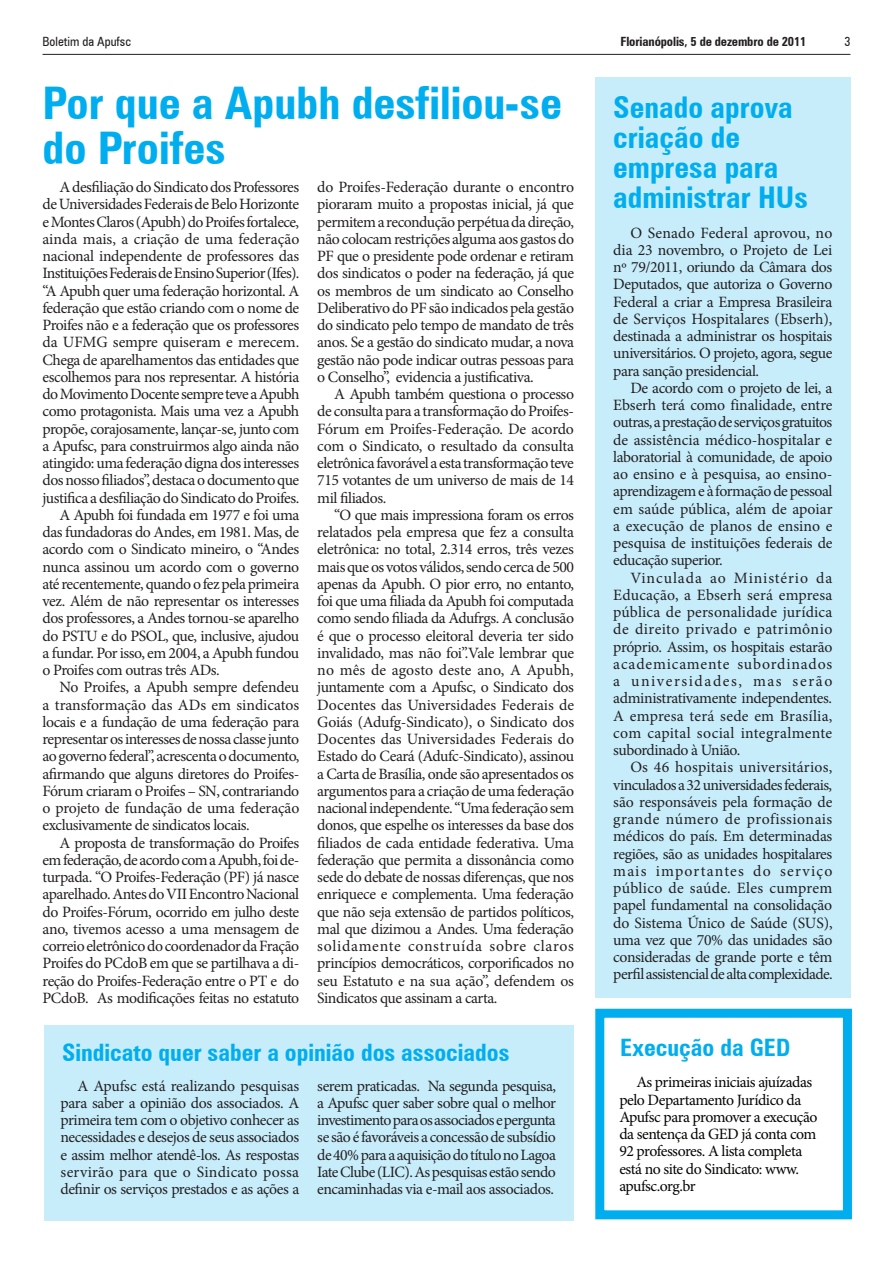
<style>
.page{position:relative;width:893px;height:1263px;background:#fff}
.page>*{position:absolute;margin:0;border:0;box-sizing:border-box;transform-origin:0 0}
.títulos{font:700 condensed 45px/45px "Zurich BT";color:#00aeef}
.títulos-2{font:700 condensed 30px/30px "Zurich BT";color:#00aeef}
.títulos-3{font:700 condensed 24px "Zurich BT";color:#00aeef}
.textos{font:15.75px/17.2px "Minion Pro";letter-spacing:-.03em;color:#231f20;text-align:justify}
.t1{font:15.75px/17.2px "Minion Pro";letter-spacing:-.03em;color:#040503}
.t2{font:700 condensed 12.75px "Zurich BT";letter-spacing:-.01em;color:#231f20}
.t3{font:condensed 12.75px "Zurich BT";color:#231f20}
</style>
<div class="page">
<hr style="left:43px;top:54px;width:807px;height:1px;background:#231f20">
<div style="left:44px;top:1025px;width:530px;height:195px;background:#c7edfb"></div>
<div style="left:595px;top:77px;width:255px;height:921px;background:#c7edfb"></div>
<div style="left:595px;top:1009px;width:257px;height:210px;border:9px solid #00aeef"></div>
<p class="t3" style="left:43px;top:33px;width:90px">Boletim da Apufsc</p>
<p class="t2" style="left:620px;top:33px;width:188px">Florianópolis, 5 de dezembro de 2011</p>
<p class="t3" style="left:844px;top:33px;width:8px">3</p>
<p class="títulos" style="left:43px;top:80px;width:521px">Por que a Apubh desfiliou-se do Proifes</p>
<p class="textos" style="left:43px;top:178px;width:259px;text-indent:17px">A desfiliação do Sindicato dos Professores de Universidades Federais de Belo Horizonte e Montes Claros (Apubh) do Proifes fortalece, ainda mais, a criação de uma federação nacional independente de professores das Instituições Federais de Ensino Superior (Ifes). “A Apubh quer uma federação horizontal. A federação que estão criando com o nome de Proifes não e a federação que os professores da UFMG sempre quiseram e merecem.<br>Chega de aparelhamentos das entidades que escolhemos para nos representar. A história do Movimento Docente sempre teve a Apubh como protagonista. Mais uma vez a Apubh propõe, corajosamente, lançar-se, junto com a Apufsc, para construirmos algo ainda não atingido: uma federação digna dos interesses dos nosso filiados”, destaca o documento que justifica a desfiliação do Sindicato do Proifes.</p>
<p class="textos" style="left:43px;top:506px;width:258px;text-indent:17px">A Apubh foi fundada em 1977 e foi uma das fundadoras do Andes, em 1981. Mas, de acordo com o Sindicato mineiro, o “Andes nunca assinou um acordo com o governo até recentemente, quando o fez pela primeira vez. Além de não representar os interesses dos professores, a Andes tornou-se aparelho do PSTU e do PSOL, que, inclusive, ajudou a fundar. Por isso, em 2004, a Apubh fundou o Proifes com outras três ADs.</p>
<p class="textos" style="left:43px;top:679px;width:258px;text-indent:17px">No Proifes, a Apubh sempre defendeu a transformação das ADs em sindicatos locais e a fundação de uma federação para representar os interesses de nossa classe junto ao governo federal”, acrescenta o documento, afirmando que alguns diretores do Proifes-Fórum criaram o Proifes – SN, contrariando o projeto de fundação de uma federação exclusivamente de sindicatos locais.</p>
<p class="textos" style="left:43px;top:834px;width:258px;text-indent:17px">A proposta de transformação do Proifes em federação, de acordo com a Apubh, foi de&shy;turpada. “O Proifes-Federação (PF) já nasce aparelhado. Antes do VII Encontro Nacional do Proifes-Fórum, ocorrido em julho deste ano, tivemos acesso a uma mensagem de correio eletrônico do coordenador da Fração Proifes do PCdoB em que se partilhava a di&shy;reção do Proifes-Federação entre o PT e do PCdoB. As modificações feitas no estatuto</p>
<p class="títulos-2" style="left:613px;top:92px;width:196px">Senado aprova criação de empresa para administrar HUs</p>
<p class="textos" style="left:613px;top:224px;width:221px;text-indent:17px">O Senado Federal aprovou, no dia 23 novembro, o Projeto de Lei nº 79/2011, oriundo da Câmara dos Deputados, que autoriza o Governo Federal a criar a Empresa Brasileira de Serviços Hospitalares (Ebserh), destinada a administrar os hospitais universitários. O projeto, agora, segue para sanção presidencial.</p>
<p class="textos" style="left:613px;top:379px;width:221px;text-indent:17px">De acordo com o projeto de lei, a Ebserh terá como finalidade, entre outras, a prestação de serviços gratuitos de assistência médico-hospitalar e laboratorial à comunidade, de apoio ao ensino e à pesquisa, ao ensino&shy;aprendizagem e à formação de pessoal em saúde pública, além de apoiar a execução de planos de ensino e pesquisa de instituições federais de educação superior.</p>
<p class="textos" style="left:613px;top:569px;width:221px;text-indent:17px">Vinculada ao Ministério da Educação, a Ebserh será empresa pública de personalidade jurídica de direito privado e patrimônio próprio. Assim, os hospitais estarão academicamente subordinados a universidades, mas serão administrativamente independentes.<br>A empresa terá sede em Brasília, com capital social integralmente subordinado à União.</p>
<p class="textos" style="left:613px;top:759px;width:221px;text-indent:17px">Os 46 hospitais universitários, vinculados a 32 universidades federais, são responsáveis pela formação de grande número de profissionais médicos do país. Em determinadas regiões, são as unidades hospitalares mais importantes do serviço público de saúde. Eles cumprem papel fundamental na consolidação do Sistema Único de Saúde (SUS), uma vez que 70% das unidades são consideradas de grande porte e têm perfil assistencial de alta complexidade.</p>
<p class="textos" style="left:317px;top:178px;width:258px">do Proifes-Federação durante o encontro pioraram muito a propostas inicial, já que permitem a recondução perpétua da direção, não colocam restrições alguma aos gastos do PF que o presidente pode ordenar e retiram dos sindicatos o poder na federação, já que os membros de um sindicato ao Conselho Deliberativo do PF são indicados pela gestão do sindicato pelo tempo de mandato de três anos. Se a gestão do sindicato mudar, a nova gestão não pode indicar outras pessoas para o Conselho”, evidencia a justificativa.</p>
<p class="textos" style="left:317px;top:385px;width:258px;text-indent:17px">A Apubh também questiona o processo de consulta para a transformação do Proifes-Fórum em Proifes-Federação. De acordo com o Sindicato, o resultado da consulta eletrônica favorável a esta transformação teve 715 votantes de um universo de mais de 14 mil filiados.</p>
<p class="textos" style="left:317px;top:506px;width:258px;text-indent:17px">“O que mais impressiona foram os erros relatados pela empresa que fez a consulta eletrônica: no total, 2.314 erros, três vezes mais que os votos válidos, sendo cerca de 500 apenas da Apubh. O pior erro, no entanto, foi que uma filiada da Apubh foi computada como sendo filiada da Adufrgs. A conclusão é que o processo eleitoral deveria ter sido invalidado, mas não foi”.Vale lembrar que no mês de agosto deste ano, A Apubh, juntamente com a Apufsc, o Sindicato dos Docentes das Universidades Federais de Goiás (Adufg-Sindicato), o Sindicato dos Docentes das Universidades Federais do Estado do Ceará (Adufc-Sindicato), assinou a Carta de Brasília, onde são apresentados os argumentos para a criação de uma federação nacional independente. “Uma federação sem donos, que espelhe os interesses da base dos filiados de cada entidade federativa. Uma federação que permita a dissonância como sede do debate de nossas diferenças, que nos enriquece e complementa. Uma federação que não seja extensão de partidos políticos, mal que dizimou a Andes. Uma federação solidamente construída sobre claros princípios democráticos, corporificados no seu Estatuto e na sua ação”, defendem os Sindicatos que assinam a carta.</p>
<p class="títulos-3" style="left:62px;top:1038px;width:449px">Sindicato quer saber a opinião dos associados</p>
<p class="textos" style="left:61px;top:1077px;width:240px;text-indent:17px">A Apufsc está realizando pesquisas para saber a opinião dos associados. A primeira tem com o objetivo conhecer as necessidades e desejos de seus associados e assim melhor atendê-los. As respostas servirão para que o Sindicato possa definir os serviços prestados e as ações a</p>
<p class="textos" style="left:317px;top:1077px;width:240px">serem praticadas. Na segunda pesquisa, a Apufsc quer saber sobre qual o melhor investimento para os associados e pergunta se são é favoráveis a concessão de subsídio de 40% para a aquisição do título no Lagoa Iate Clube (LIC). As pesquisas estão sendo encaminhadas via e-mail aos associados.</p>
<p class="títulos-3" style="left:620px;top:1032px;width:172px">Execução da GED</p>
<p class="t1" style="left:619px;top:1074px;width:200px;text-indent:17px">As primeiras iniciais ajuízadas pelo Departamento Jurídico da<br>Apufsc para promover a execução da sentença da GED já conta com<br>92 professores. A lista completa está no site do Sindicato: www. apufsc.org.br</p>
</div>
